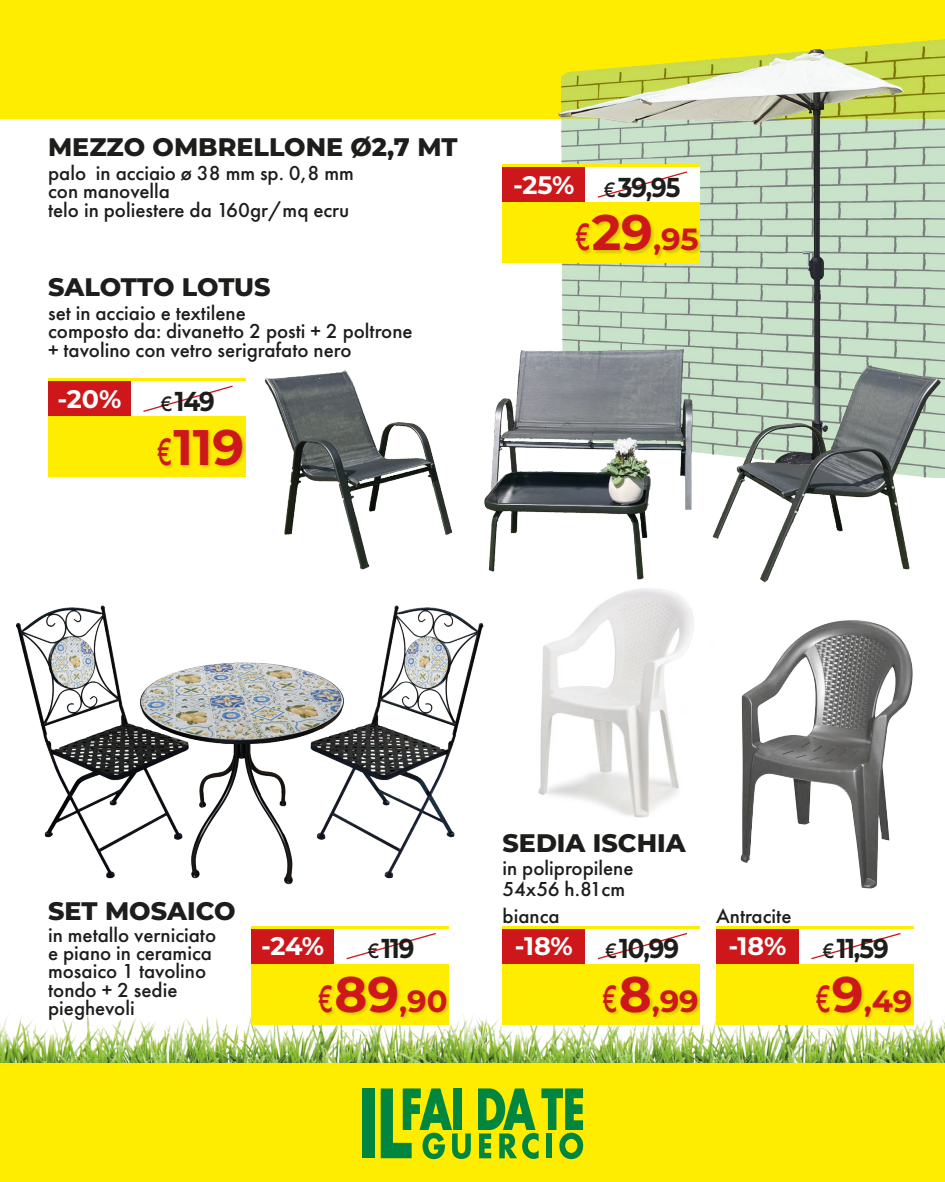
<style>
.page{position:relative;width:945px;height:1182px;background:#fff}
.page>*{position:absolute;margin:0;border:0;box-sizing:border-box;transform-origin:0 0}
.t1{font:700 49.88px "Montserrat";color:#cd171a}
.t2{font:700 30.62px "Montserrat";color:#cd171a}
.t3{font:700 27.3px "Montserrat";letter-spacing:-.04em;color:#1d1d1b;scale:.9 1}
.t4{font:800 25.38px "Montserrat";color:#1d1d1b}
.t5{font:700 25.38px "Montserrat";color:#fff}
.t6{font:500 21px/18.4px "Futura PT";color:#1d1d1b}
.s1{font-family:"Futura PT";font-weight:500;font-size:21.61px}
.s2{font-family:"Futura PT";font-weight:500;font-size:39.64px}
.s3{font-size:49.88px}
</style>
<div class="page">
<img style="left:0;top:1013px;width:465px;height:50px">
<img style="left:465px;top:1003px;width:480px;height:60px">
<div style="left:0;top:0;width:945px;height:118px;background:#ffed00"></div>
<div style="left:0;top:1063px;width:945px;height:118px;background:#ffed00"></div>
<svg style="left:362px;top:1088px;width:222px;height:72px"></svg>
<img style="left:539px;top:39px;width:406px;height:298px">
<img style="left:558px;top:50px;width:345px;height:287px">
<img style="left:264px;top:337px;width:681px;height:246px">
<div style="left:48px;top:378px;width:198px;height:99px;background:#ffed00"></div>
<div style="left:48px;top:381px;width:83px;height:35px;background:#cd171a"></div>
<div style="left:131px;top:381px;width:115px;height:35px;background:#fff"></div>
<div style="left:157px;top:428px;width:90px;height:41px;background:#1d1d1b;opacity:.2"></div>
<svg style="left:143px;top:385px;width:90px;height:27px"></svg>
<div style="left:503px;top:164px;width:197px;height:99px;background:#ffed00"></div>
<div style="left:503px;top:167px;width:82px;height:35px;background:#cd171a"></div>
<div style="left:585px;top:167px;width:115px;height:35px;background:#fff"></div>
<div style="left:575px;top:214px;width:127px;height:45px;background:#1d1d1b;opacity:.2"></div>
<svg style="left:597px;top:171px;width:91px;height:27px"></svg>
<img style="left:16px;top:605px;width:468px;height:280px">
<img style="left:538px;top:588px;width:156px;height:230px">
<img style="left:740px;top:620px;width:173px;height:269px">
<div style="left:251px;top:925px;width:198px;height:99px;background:#ffed00"></div>
<div style="left:251px;top:928px;width:83px;height:35px;background:#cd171a"></div>
<div style="left:334px;top:928px;width:115px;height:35px;background:#fff"></div>
<div style="left:318px;top:975px;width:132px;height:45px;background:#1d1d1b;opacity:.2"></div>
<svg style="left:346px;top:932px;width:90px;height:28px"></svg>
<div style="left:503px;top:925px;width:197px;height:99px;background:#ffed00"></div>
<div style="left:503px;top:928px;width:82px;height:35px;background:#cd171a"></div>
<div style="left:585px;top:928px;width:115px;height:35px;background:#fff"></div>
<div style="left:602px;top:975px;width:100px;height:45px;background:#1d1d1b;opacity:.2"></div>
<svg style="left:597px;top:932px;width:91px;height:28px"></svg>
<div style="left:716px;top:925px;width:198px;height:99px;background:#ffed00"></div>
<div style="left:716px;top:928px;width:83px;height:35px;background:#cd171a"></div>
<div style="left:799px;top:928px;width:115px;height:35px;background:#fff"></div>
<div style="left:816px;top:975px;width:99px;height:45px;background:#1d1d1b;opacity:.2"></div>
<svg style="left:811px;top:933px;width:90px;height:27px"></svg>
<p class="t4" style="left:48px;top:128px;width:411px">MEZZO OMBRELLONE Ø2,7 MT</p>
<p class="t6" style="left:48px;top:164px;width:307px">palo in acciaio ø 38 mm sp. 0,8 mm con manovella</p>
<p class="t6" style="left:48px;top:201px;width:303px">telo in poliestere da 160gr/mq ecru</p>
<p class="t4" style="left:48px;top:268px;width:224px">SALOTTO LOTUS</p>
<p class="t6" style="left:48px;top:303px;width:199px">set in acciaio e textilene</p>
<p class="t6" style="left:48px;top:322px;width:366px">composto da: divanetto 2 posti + 2 poltrone</p>
<p class="t6" style="left:48px;top:340px;width:305px">+ tavolino con vetro serigrafato nero</p>
<p class="t5" style="left:57px;top:380px;width:65px">-20%</p>
<p class="t3" style="left:161px;top:381px;width:61px"><span class="s1">€</span> 149</p>
<p class="t1" style="left:158px;top:411px;width:88px"><span class="s2">€</span> 119</p>
<p class="t5" style="left:513px;top:166px;width:63px">-25%</p>
<p class="t3" style="left:605px;top:167px;width:86px"><span class="s1">€</span> 39,95</p>
<p class="t2" style="left:576px;top:217px;width:124px"><span class="s2">€</span> <span class="s3">29</span>,95</p>
<p class="t4" style="left:48px;top:892px;width:189px">SET MOSAICO</p>
<p class="t6" style="left:48px;top:925px;width:170px">in metallo verniciato</p>
<p class="t6" style="left:48px;top:943px;width:165px">e piano in ceramica</p>
<p class="t6" style="left:48px;top:962px;width:160px">mosaico 1 tavolino</p>
<p class="t6" style="left:48px;top:980px;width:131px">tondo + 2 sedie</p>
<p class="t6" style="left:48px;top:998px;width:88px">pieghevoli</p>
<p class="t5" style="left:261px;top:927px;width:65px">-24%</p>
<p class="t3" style="left:368px;top:928px;width:53px"><span class="s1">€</span> 119</p>
<p class="t2" style="left:319px;top:978px;width:130px"><span class="s2">€</span> <span class="s3">89</span>,90</p>
<p class="t4" style="left:503px;top:824px;width:185px">SEDIA ISCHIA</p>
<p class="t6" style="left:503px;top:859px;width:133px">in polipropilene</p>
<p class="t6" style="left:503px;top:880px;width:124px">54x56 h.81cm</p>
<p class="t6" style="left:503px;top:906px;width:59px">bianca</p>
<p class="t6" style="left:716px;top:906px;width:77px">Antracite</p>
<p class="t5" style="left:515px;top:927px;width:60px">-18%</p>
<p class="t3" style="left:606px;top:928px;width:83px"><span class="s1">€</span> 10,99</p>
<p class="t2" style="left:603px;top:978px;width:97px"><span class="s2">€</span> <span class="s3">8</span>,99</p>
<p class="t5" style="left:728px;top:927px;width:60px">-18%</p>
<p class="t3" style="left:823px;top:928px;width:74px"><span class="s1">€</span> 11,59</p>
<p class="t2" style="left:816px;top:978px;width:97px"><span class="s2">€</span> <span class="s3">9</span>,49</p>
</div>
